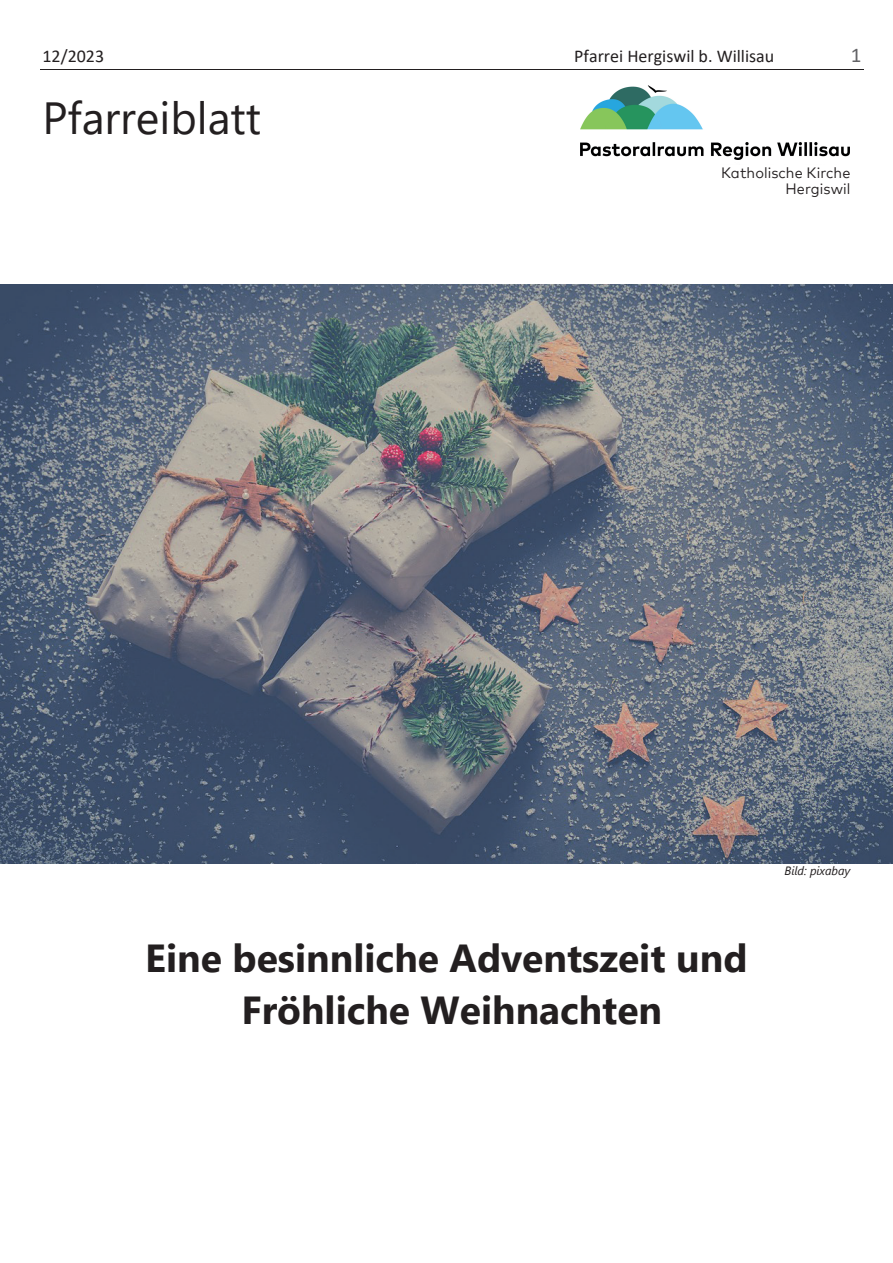
<style>
.page{position:relative;width:893px;height:1263px;background:#fff}
.page>*{position:absolute;margin:0;border:0;box-sizing:border-box;transform-origin:0 0}
.t1{font:45px "Segoe UI";color:#231f20}
.t2{font:700 39px/51.9px "Segoe UI";color:#231f20;text-align:center}
.t3{font:21px "Calibri";color:#636366}
.t4{font:18px "Calibri";color:#231f20}
.t5{font:15px/16.5px "Mark Offc Pro";letter-spacing:.005em;color:#231f20;text-align:right;scale:.96 1}
.t6{font:italic 12px "Segoe UI";letter-spacing:-.005em;color:#231f20}
</style>
<div class="page">
<hr style="left:40px;top:69px;width:823px;height:1px;background:#231f20">
<img style="left:0;top:285px;width:893px;height:578px">
<img style="left:581px;top:85px;width:268px;height:75px">
<p class="t4" style="left:42px;top:44px;width:63px">12/2023</p>
<p class="t4" style="left:574px;top:44px;width:202px">Pfarrei Hergiswil b. Willisau</p>
<p class="t3" style="left:851px;top:41px;width:12px">1</p>
<p class="t1" style="left:42px;top:75px;width:220px">Pfarreiblatt</p>
<p class="t5" style="left:721px;top:163px;width:136px">Katholische Kirche<br>Hergiswil</p>
<p class="t2" style="left:145px;top:929px;width:604px">Eine besinnliche Adventszeit und<br>Fröhliche Weihnachten</p>
<p class="t6" style="left:785px;top:860px;width:67px">Bild: pixabay</p>
</div>
